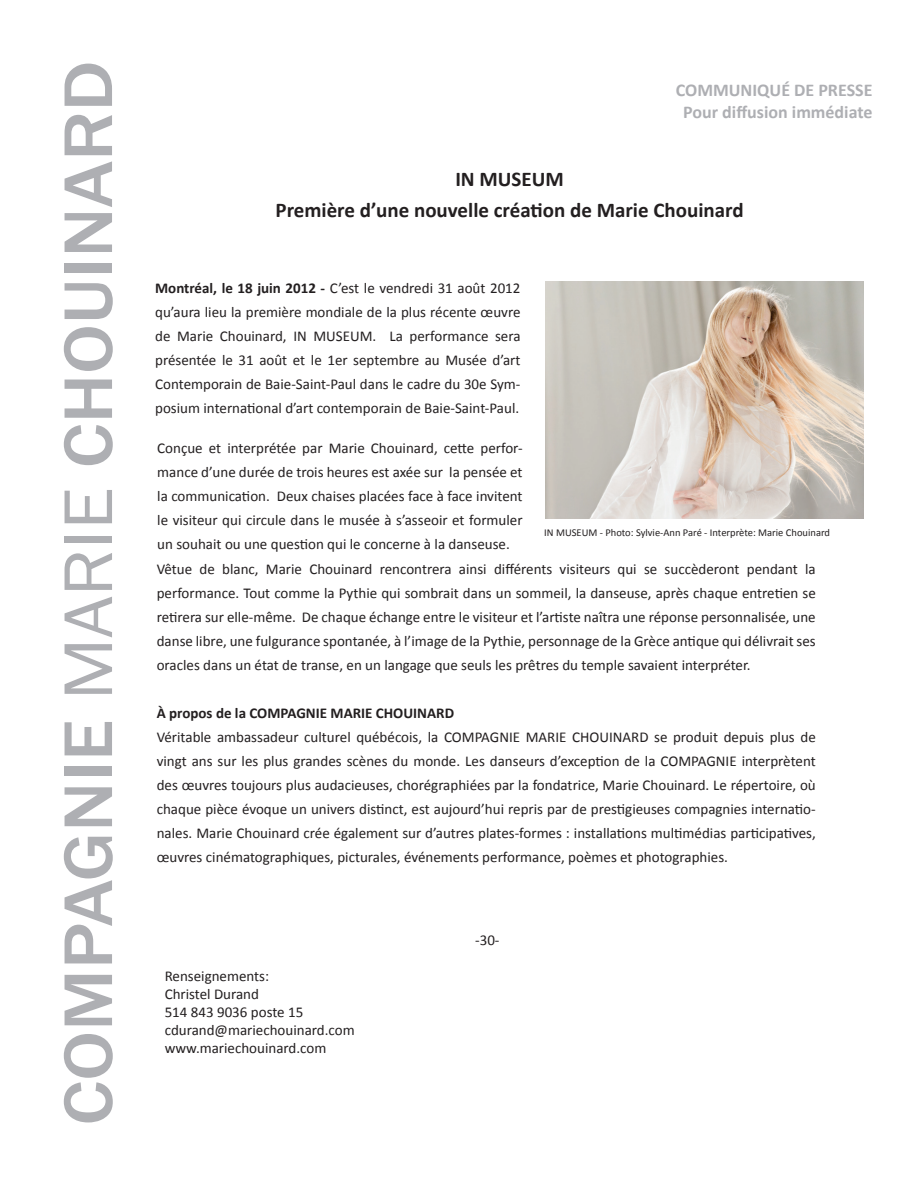
<style>
.page{position:relative;width:918px;height:1188px;background:#fff}
.page>*{position:absolute;margin:0;border:0;box-sizing:border-box;transform-origin:0 0}
.t1{font:500 71.25px "Franklin Gothic";color:#aeafb3;scale:1.08 1}
.t2{font:700 21px/31.5px "Calibri";color:#231f20;text-align:center}
.t3{font:700 18px/21.6px "Calibri";color:#aeafb3;text-align:center}
.t4{font:15px/24px "Calibri";color:#231f20;text-align:justify}
.t5{font:700 15px "Calibri";color:#231f20}
.t6{font:10.5px "Calibri";color:#231f20}
.s1{font-weight:400}
.s2{font-weight:700}
</style>
<div class="page">
<img style="left:545px;top:282px;width:318px;height:236px">
<h1 class="t1" style="left:44px;top:1125px;width:987px;rotate:-90deg">COMPAGNIE <span class="s1">MARIE</span> CHOUINARD</h1>
<p class="t3" style="left:676px;top:79px;width:198px">COMMUNIQUÉ DE PRESSE<br>Pour diffusion immédiate</p>
<h2 class="t2" style="left:276px;top:163px;width:470px">IN MUSEUM<br>Première d’une nouvelle création de Marie Chouinard</h2>
<p class="t4" style="left:155px;top:276px;width:367px"><span class="s2">Montréal, le 18 juin 2012 -</span> C’est le vendredi 31 août 2012 qu’aura lieu la première mondiale de la plus récente œuvre de Marie Chouinard, IN MUSEUM. La performance sera présentée le 31 août et le 1er septembre au Musée d’art Contemporain de Baie-Saint-Paul dans le cadre du 30e Sym&shy;posium international d’art contemporain de Baie-Saint-Paul.</p>
<p class="t4" style="left:157px;top:436px;width:367px">Conçue et interprétée par Marie Chouinard, cette perfor&shy;mance d’une durée de trois heures est axée sur la pensée et la communication. Deux chaises placées face à face invitent le visiteur qui circule dans le musée à s’asseoir et formuler un souhait ou une question qui le concerne à la danseuse.</p>
<p class="t6" style="left:544px;top:526px;width:287px">IN MUSEUM - Photo: Sylvie-Ann Paré - Interprète: Marie Chouinard</p>
<p class="t4" style="left:157px;top:557px;width:661px">Vêtue de blanc, Marie Chouinard rencontrera ainsi différents visiteurs qui se succèderont pendant la performance. Tout comme la Pythie qui sombrait dans un sommeil, la danseuse, après chaque entretien se retirera sur elle-même. De chaque échange entre le visiteur et l’artiste naîtra une réponse personnalisée, une danse libre, une fulgurance spontanée, à l’image de la Pythie, personnage de la Grèce antique qui délivrait ses oracles dans un état de transe, en un langage que seuls les prêtres du temple savaient interpréter.</p>
<p class="t5" style="left:157px;top:704px;width:299px">À propos de la COMPAGNIE MARIE CHOUINARD</p>
<p class="t4" style="left:157px;top:725px;width:661px">Véritable ambassadeur culturel québécois, la COMPAGNIE MARIE CHOUINARD se produit depuis plus de vingt ans sur les plus grandes scènes du monde. Les danseurs d’exception de la COMPAGNIE interprètent des œuvres toujours plus audacieuses, chorégraphiées par la fondatrice, Marie Chouinard. Le répertoire, où chaque pièce évoque un univers distinct, est aujourd’hui repris par de prestigieuses compagnies internatio&shy;nales. Marie Chouinard crée également sur d’autres plates-formes : installations multimédias participatives, œuvres cinématographiques, picturales, événements performance, poèmes et photographies.</p>
<p class="t4" style="left:165px;top:967px;width:192px;line-height:18px;text-align:left">Renseignements:<br>Christel Durand<br>514 843 9036 poste 15 cdurand@mariechouinard.com www.mariechouinard.com</p>
<p class="t4" style="left:475px;top:928px;width:26px">-30-</p>
</div>
